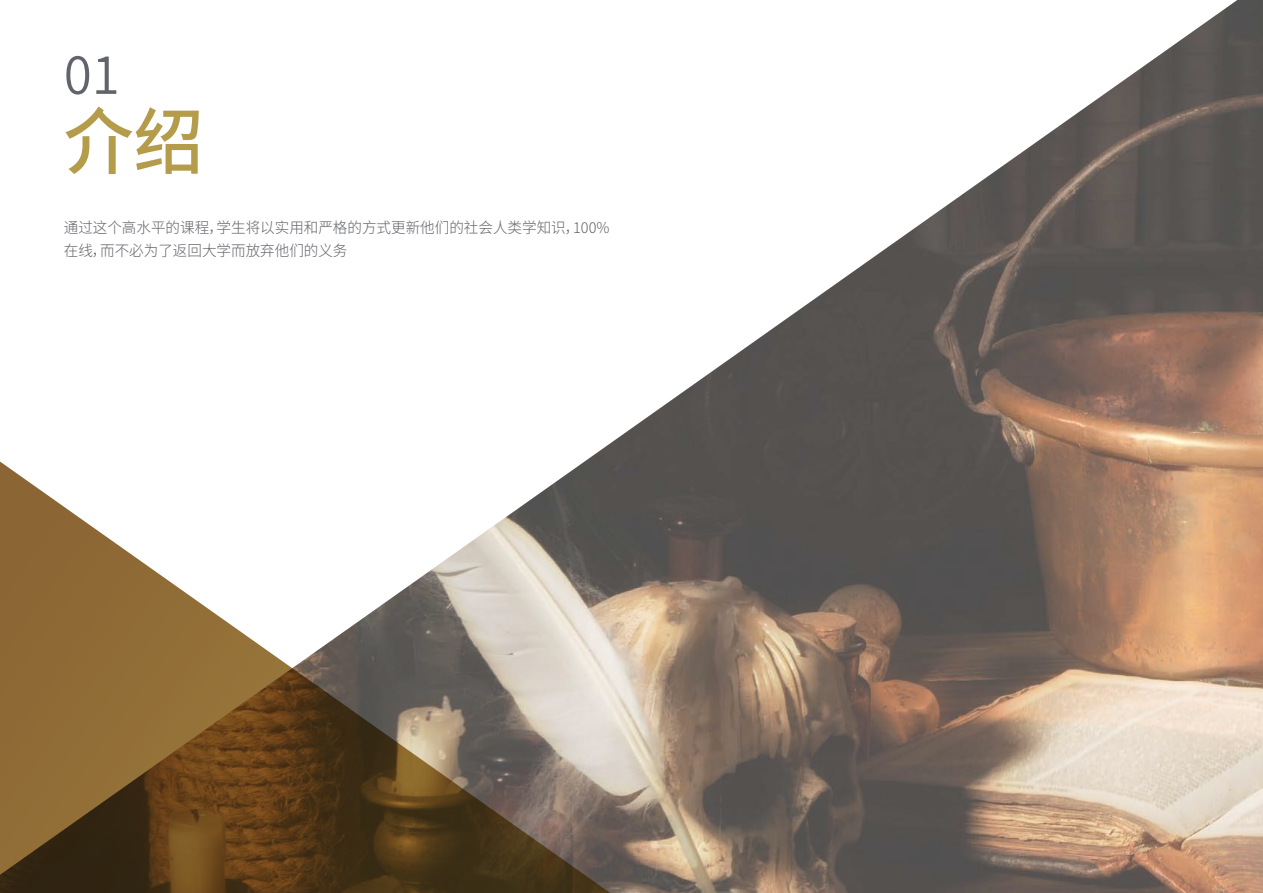
<style>
.page{position:relative;width:1263px;height:893px;background:#fff}
.page>*{position:absolute;margin:0;border:0;box-sizing:border-box;transform-origin:0 0}
.t1{font:500 72px "Source Han Sans CN";color:#b49c4b}
.t2{font:52.5px "Source Han Sans CN";color:#61646a}
.t3{font:300 15px/22.5px "Source Han Sans CN";color:#61646a}
</style>
<div class="page">
<img style="left:606px;top:0;width:657px;height:893px">
<svg style="left:0;top:446px;width:640px;height:447px"></svg>
<h2 class="t2" style="left:64px;top:45px;width:57px">01</h2>
<h1 class="t1" style="left:64px;top:101px;width:141px">介绍</h1>
<p class="t3" style="left:64px;top:217px;width:547px">通过这个高水平的课程，学生将以实用和严格的方式更新他们的社会人类学知识，100%在线，而不必为了返回大学而放弃他们的义务</p>
</div>
